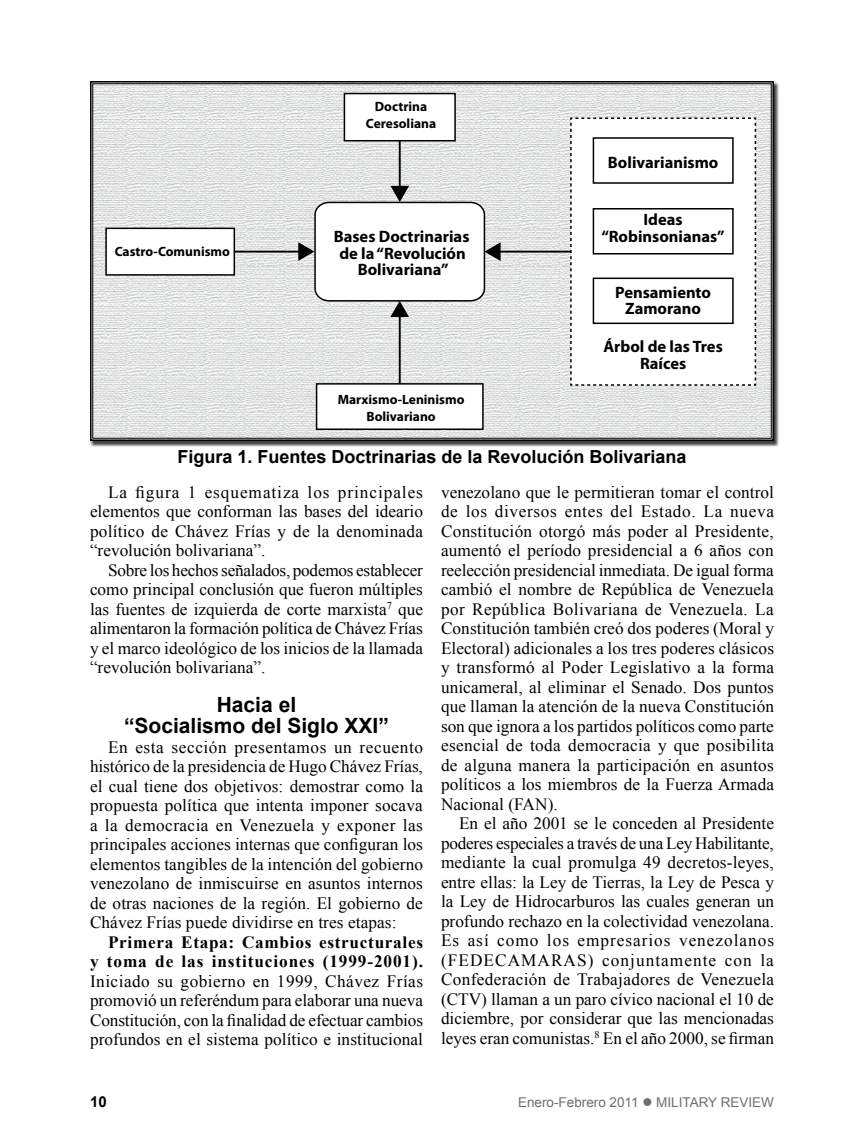
<style>
.page{position:relative;width:864px;height:1134px;background:#fff}
.page>*{position:absolute;margin:0;border:0;box-sizing:border-box;transform-origin:0 0}
.Subheads{font:700 21px/21px "Arial";color:#000;text-align:center}
.Figure_Heading{font:700 18px "Arial";color:#000}
.Body_Text{font:17.25px/19.5px "Times New Roman";letter-spacing:.005em;color:#000;text-align:justify}
.t1{font:700 16.5px/16.5px "Myriad Pro";color:#000;text-align:center}
.t2{font:700 15px "Arial";color:#000}
.t3{font:700 13.5px/16.2px "Myriad Pro";color:#000;text-align:center}
.t4{font:13.5px "Arial";color:#6d6e71}
.s1{font-weight:700}
</style>
<div class="page">
<svg style="left:90px;top:81px;width:685px;height:361px"></svg>
<p class="t3" style="left:115px;top:243px;width:117px">Castro-Comunismo</p>
<p class="t3" style="left:366px;top:98px;width:72px">Doctrina<br>Ceresoliana</p>
<p class="t1" style="left:334px;top:228px;width:137px">Bases Doctrinarias de la “Revolución<br>Bolivariana”</p>
<p class="t3" style="left:338px;top:391px;width:128px">Marxismo-Leninismo<br>Bolivariano</p>
<p class="t1" style="left:608px;top:154px;width:112px">Bolivarianismo</p>
<p class="t1" style="left:601px;top:211px;width:125px">Ideas “Robinsonianas”</p>
<p class="t1" style="left:615px;top:283px;width:97px">Pensamiento<br>Zamorano</p>
<p class="t1" style="left:603px;top:338px;width:121px">Árbol de las Tres<br>Raíces</p>
<p class="Figure_Heading" style="left:177px;top:445px;width:511px">Figura 1. Fuentes Doctrinarias de la Revolución Bolivariana</p>
<p class="Body_Text" style="left:90px;top:482px;width:335px;text-indent:18px">La figura 1 esquematiza los principales elementos que conforman las bases del ideario político de Chávez Frías y de la denominada “revolución bolivariana”.</p>
<p class="Body_Text" style="left:90px;top:560px;width:335px;text-indent:18px">Sobre los hechos señalados, podemos establecer como principal conclusión que fueron múltiples las fuentes de izquierda de corte marxista<sup>7</sup> que alimentaron la formación política de Chávez Frías y el marco ideológico de los inicios de la llamada “revolución bolivariana”.</p>
<p class="Subheads" style="left:124px;top:695px;width:266px">Hacia el<br>“Socialismo del Siglo XXI”</p>
<p class="Body_Text" style="left:90px;top:737px;width:335px;text-indent:18px">En esta sección presentamos un recuento histórico de la presidencia de Hugo Chávez Frías, el cual tiene dos objetivos: demostrar como la propuesta política que intenta imponer socava a la democracia en Venezuela y exponer las principales acciones internas que configuran los elementos tangibles de la intención del gobierno venezolano de inmiscuirse en asuntos internos de otras naciones de la región. El gobierno de Chávez Frías puede dividirse en tres etapas:</p>
<p class="Body_Text" style="left:90px;top:932px;width:335px;text-indent:18px"><span class="s1">Primera Etapa: Cambios estructurales y toma de las instituciones (1999-2001).<br></span>Iniciado su gobierno en 1999, Chávez Frías promovió un referéndum para elaborar una nueva Constitución, con la finalidad de efectuar cambios profundos en el sistema político e institucional</p>
<p class="Body_Text" style="left:441px;top:482px;width:335px">venezolano que le permitieran tomar el control de los diversos entes del Estado. La nueva Constitución otorgó más poder al Presidente, aumentó el período presidencial a 6 años con reelección presidencial inmediata. De igual forma cambió el nombre de República de Venezuela por República Bolivariana de Venezuela. La Constitución también creó dos poderes (Moral y Electoral) adicionales a los tres poderes clásicos y transformó al Poder Legislativo a la forma unicameral, al eliminar el Senado. Dos puntos que llaman la atención de la nueva Constitución son que ignora a los partidos políticos como parte esencial de toda democracia y que posibilita de alguna manera la participación en asuntos políticos a los miembros de la Fuerza Armada Nacional (FAN).</p>
<p class="Body_Text" style="left:441px;top:814px;width:335px;text-indent:18px">En el año 2001 se le conceden al Presidente poderes especiales a través de una Ley Habilitante, mediante la cual promulga 49 decretos-leyes, entre ellas: la Ley de Tierras, la Ley de Pesca y la Ley de Hidrocarburos las cuales generan un profundo rechazo en la colectividad venezolana.<br>Es así como los empresarios venezolanos (FEDECAMARAS) conjuntamente con la Confederación de Trabajadores de Venezuela (CTV) llaman a un paro cívico nacional el 10 de diciembre, por considerar que las mencionadas leyes eran comunistas.<sup>8</sup> En el año 2000, se firman</p>
<p class="t2" style="left:90px;top:1092px;width:18px">10</p>
<p class="t4" style="left:518px;top:1093px;width:257px">Enero-Febrero 2011 ● MILITARY REVIEW</p>
</div>
